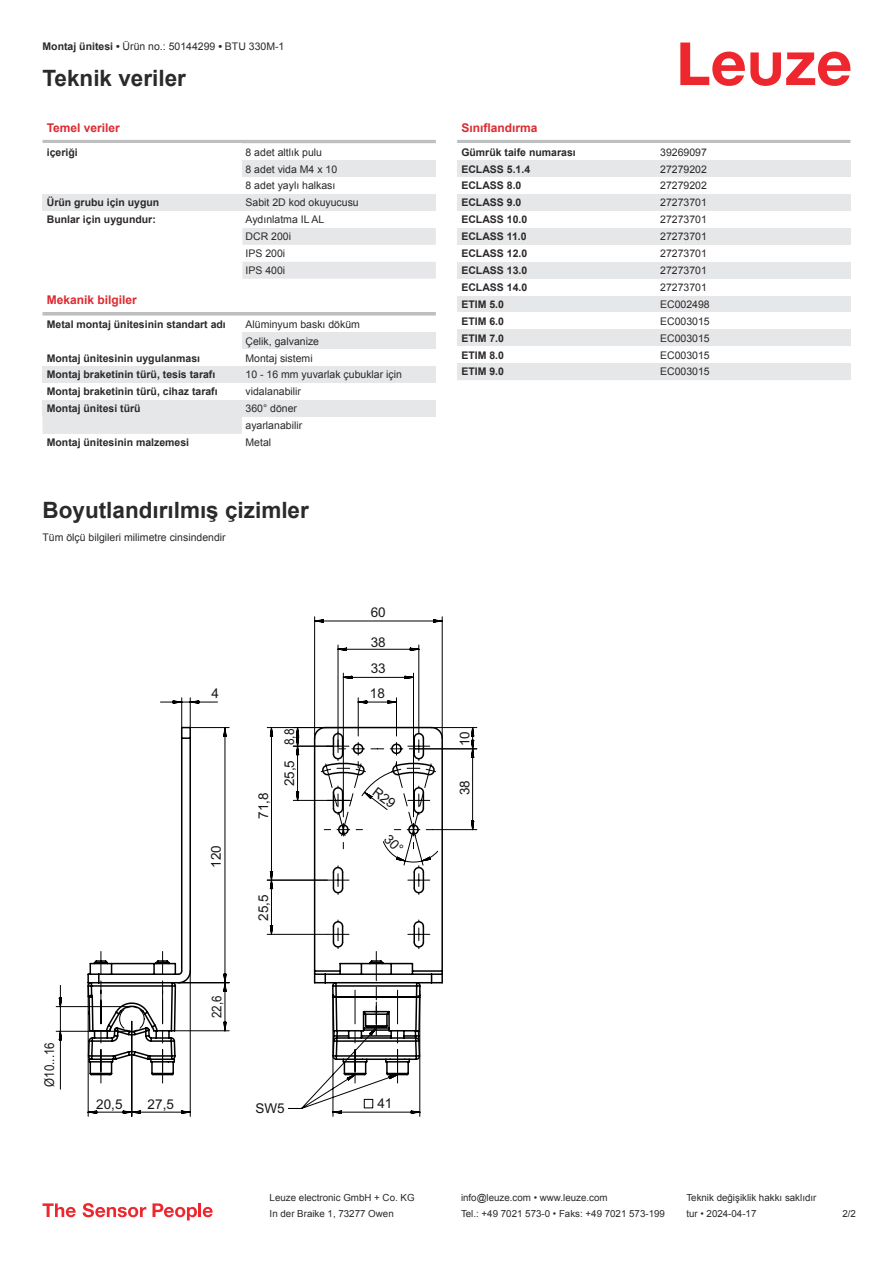
<style>
.page{position:relative;width:893px;height:1263px;background:#fff}
.page>*{position:absolute;margin:0;border:0;box-sizing:border-box;transform-origin:0 0}
.t1{font:700 22.5px "Arial";color:#2b292a}
.t2{font:13.5px "Arial";color:#161615}
.t3{font:13.5px "Arial";color:#161615;scale:.86 1}
.t4{font:13.5px "Arial";color:#161615;scale:.88 1}
.t5{font:700 12px "Arial";color:#db2a30}
.t6{font:10.5px/17px "Arial";color:#2b292a}
.t7{font:700 10.5px "Arial";color:#2b292a}
.t8{font:9.75px "Arial";color:#2b292a}
.s1{font-weight:700}
</style>
<div class="page">
<svg style="left:680px;top:43px;width:170px;height:43px"></svg>
<div style="left:43px;top:417px;width:199px;height:17px;background:#e6e7e9"></div>
<hr style="left:43px;top:140px;width:393px;height:3px;background:#bdbfc1">
<svg style="left:242px;top:143px;width:194px;height:1px"></svg>
<div style="left:242px;top:160px;width:194px;height:17px;background:#e6e7e9"></div>
<div style="left:43px;top:194px;width:199px;height:17px;background:#e6e7e9"></div>
<div style="left:242px;top:194px;width:194px;height:17px;background:#e6e7e9"></div>
<svg style="left:242px;top:228px;width:194px;height:51px"></svg>
<svg style="left:43px;top:312px;width:393px;height:4px;background:#c4c5c7"></svg>
<div style="left:242px;top:332px;width:194px;height:17px;background:#e6e7e9"></div>
<div style="left:43px;top:366px;width:199px;height:17px;background:#e6e7e9"></div>
<div style="left:242px;top:366px;width:194px;height:17px;background:#e6e7e9"></div>
<div style="left:43px;top:400px;width:199px;height:17px;background:#e6e7e9"></div>
<div style="left:242px;top:400px;width:194px;height:17px;background:#e6e7e9"></div>
<hr style="left:457px;top:140px;width:393px;height:3px;background:#bdbfc1">
<div style="left:457px;top:160px;width:200px;height:17px;background:#e6e7e9"></div>
<div style="left:657px;top:160px;width:193px;height:17px;background:#e6e7e9"></div>
<div style="left:457px;top:194px;width:200px;height:17px;background:#e6e7e9"></div>
<div style="left:657px;top:194px;width:193px;height:17px;background:#e6e7e9"></div>
<div style="left:457px;top:228px;width:200px;height:17px;background:#e6e7e9"></div>
<div style="left:657px;top:228px;width:193px;height:17px;background:#e6e7e9"></div>
<div style="left:457px;top:262px;width:200px;height:17px;background:#e6e7e9"></div>
<div style="left:657px;top:262px;width:193px;height:17px;background:#e6e7e9"></div>
<div style="left:457px;top:296px;width:200px;height:16px;background:#e6e7e9"></div>
<div style="left:657px;top:296px;width:193px;height:16px;background:#e6e7e9"></div>
<div style="left:457px;top:329px;width:200px;height:17px;background:#e6e7e9"></div>
<div style="left:657px;top:329px;width:193px;height:17px;background:#e6e7e9"></div>
<div style="left:457px;top:363px;width:200px;height:17px;background:#e6e7e9"></div>
<div style="left:657px;top:363px;width:193px;height:17px;background:#e6e7e9"></div>
<svg style="left:43px;top:1203px;width:33px;height:14px"></svg>
<svg style="left:83px;top:1203px;width:63px;height:14px"></svg>
<svg style="left:153px;top:1203px;width:44px;height:17px"></svg>
<hr style="left:198px;top:1203px;width:3px;height:14px;background:#ed272d">
<svg style="left:203px;top:1207px;width:10px;height:10px"></svg>
<svg style="left:314px;top:616px;width:129px;height:81px"></svg>
<svg style="left:87px;top:697px;width:356px;height:420px"></svg>
<svg style="left:55px;top:697px;width:304px;height:393px"></svg>
<svg style="left:100px;top:727px;width:377px;height:357px"></svg>
<svg style="left:361px;top:769px;width:78px;height:95px"></svg>
<p class="t6" style="left:43px;top:38px;width:243px"><span class="s1">Montaj ünitesi •</span> Ürün no.: 50144299 <span class="s1">•</span> BTU 330M-1</p>
<h1 class="t1" style="left:43px;top:70px;width:145px">Teknik veriler</h1>
<p class="t5" style="left:47px;top:123px;width:75px">Temel veriler</p>
<p class="t7" style="left:47px;top:145px;width:32px">içeriği</p>
<p class="t6" style="left:246px;top:143px;width:93px">8 adet altlık pulu<br>8 adet vida M4 x 10<br>8 adet yaylı halkası</p>
<p class="t7" style="left:47px;top:195px;width:114px">Ürün grubu için uygun</p>
<p class="t6" style="left:246px;top:194px;width:115px">Sabit 2D kod okuyucusu</p>
<p class="t7" style="left:47px;top:212px;width:111px">Bunlar için uygundur:</p>
<p class="t6" style="left:246px;top:211px;width:80px">Aydınlatma IL AL<br>DCR 200i<br>IPS 200i<br>IPS 400i</p>
<p class="t5" style="left:47px;top:296px;width:92px">Mekanik bilgiler</p>
<p class="t7" style="left:47px;top:317px;width:181px">Metal montaj ünitesinin standart adı</p>
<p class="t6" style="left:246px;top:315px;width:116px">Alüminyum baskı döküm<br>Çelik, galvanize</p>
<p class="t7" style="left:47px;top:350px;width:155px">Montaj ünitesinin uygulanması</p>
<p class="t6" style="left:246px;top:349px;width:69px">Montaj sistemi</p>
<p class="t7" style="left:47px;top:367px;width:170px">Montaj braketinin türü, tesis tarafı</p>
<p class="t6" style="left:246px;top:366px;width:158px">10 - 16 mm yuvarlak çubuklar için</p>
<p class="t7" style="left:47px;top:384px;width:172px">Montaj braketinin türü, cihaz tarafı</p>
<p class="t6" style="left:246px;top:383px;width:57px">vidalanabilir</p>
<p class="t7" style="left:47px;top:405px;width:95px">Montaj ünitesi türü</p>
<p class="t6" style="left:246px;top:400px;width:58px">360° döner ayarlanabilir</p>
<p class="t7" style="left:47px;top:438px;width:144px">Montaj ünitesinin malzemesi</p>
<p class="t6" style="left:246px;top:434px;width:27px">Metal</p>
<h1 class="t1" style="left:43px;top:494px;width:268px">Boyutlandırılmış çizimler</h1>
<p class="t6" style="left:43px;top:529px;width:185px">Tüm ölçü bilgileri milimetre cinsindendir</p>
<p class="t2" style="left:211px;top:688px;width:9px">4</p>
<p class="t2" style="left:371px;top:607px;width:17px">60</p>
<p class="t2" style="left:371px;top:636px;width:17px">38</p>
<p class="t2" style="left:371px;top:663px;width:17px">33</p>
<p class="t2" style="left:370px;top:688px;width:17px">18</p>
<p class="t5" style="left:461px;top:120px;width:78px">Sınıflandırma</p>
<p class="t7" style="left:461px;top:145px;width:116px">Gümrük taife numarası</p>
<p class="t6" style="left:660px;top:144px;width:48px">39269097</p>
<p class="t7" style="left:461px;top:165px;width:70px">ECLASS 5.1.4</p>
<p class="t6" style="left:660px;top:160px;width:48px">27279202</p>
<p class="t7" style="left:461px;top:182px;width:62px">ECLASS 8.0</p>
<p class="t6" style="left:660px;top:177px;width:48px">27279202</p>
<p class="t7" style="left:461px;top:199px;width:62px">ECLASS 9.0</p>
<p class="t6" style="left:660px;top:194px;width:48px">27273701</p>
<p class="t7" style="left:461px;top:216px;width:67px">ECLASS 10.0</p>
<p class="t6" style="left:660px;top:211px;width:48px">27273701</p>
<p class="t7" style="left:461px;top:233px;width:67px">ECLASS 11.0</p>
<p class="t6" style="left:660px;top:228px;width:48px">27273701</p>
<p class="t7" style="left:461px;top:249px;width:67px">ECLASS 12.0</p>
<p class="t6" style="left:660px;top:245px;width:48px">27273701</p>
<p class="t7" style="left:461px;top:266px;width:67px">ECLASS 13.0</p>
<p class="t6" style="left:660px;top:262px;width:48px">27273701</p>
<p class="t7" style="left:461px;top:283px;width:67px">ECLASS 14.0</p>
<p class="t6" style="left:660px;top:279px;width:48px">27273701</p>
<p class="t7" style="left:461px;top:300px;width:44px">ETIM 5.0</p>
<p class="t6" style="left:660px;top:296px;width:51px">EC002498</p>
<p class="t7" style="left:461px;top:317px;width:44px">ETIM 6.0</p>
<p class="t6" style="left:660px;top:312px;width:51px">EC003015</p>
<p class="t7" style="left:461px;top:334px;width:44px">ETIM 7.0</p>
<p class="t6" style="left:660px;top:329px;width:51px">EC003015</p>
<p class="t7" style="left:461px;top:351px;width:44px">ETIM 8.0</p>
<p class="t6" style="left:660px;top:346px;width:51px">EC003015</p>
<p class="t7" style="left:461px;top:368px;width:44px">ETIM 9.0</p>
<p class="t6" style="left:660px;top:363px;width:51px">EC003015</p>
<p class="t3" style="left:44px;top:1087px;width:53px;rotate:-90deg">Ø10...16</p>
<p class="t2" style="left:211px;top:868px;width:24px;rotate:-90deg">120</p>
<p class="t3" style="left:211px;top:1018px;width:28px;rotate:-90deg">22,6</p>
<p class="t2" style="left:258px;top:819px;width:28px;rotate:-90deg">71,8</p>
<p class="t4" style="left:284px;top:745px;width:20px;rotate:-90deg">8,8</p>
<p class="t2" style="left:459px;top:746px;width:17px;rotate:-90deg">10</p>
<p class="t2" style="left:284px;top:786px;width:28px;rotate:-90deg">25,5</p>
<p class="t2" style="left:459px;top:795px;width:17px;rotate:-90deg">38</p>
<p class="t2" style="left:258px;top:921px;width:28px;rotate:-90deg">25,5</p>
<p class="t2" style="left:96px;top:1099px;width:28px">20,5</p>
<p class="t2" style="left:148px;top:1099px;width:28px">27,5</p>
<p class="t2" style="left:377px;top:1098px;width:17px">41</p>
<p class="t2" style="left:256px;top:1103px;width:31px">SW5</p>
<p class="t8" style="left:270px;top:1191px;width:146px">Leuze electronic GmbH + Co. KG</p>
<p class="t8" style="left:461px;top:1191px;width:148px">info@leuze.com • www.leuze.com</p>
<p class="t8" style="left:686px;top:1191px;width:132px">Teknik değişiklik hakkı saklıdır</p>
<p class="t8" style="left:270px;top:1207px;width:126px">In der Braike 1, 73277 Owen</p>
<p class="t8" style="left:461px;top:1207px;width:205px">Tel.: +49 7021 573-0 • Faks: +49 7021 573-199</p>
<p class="t8" style="left:686px;top:1207px;width:72px">tur • 2024-04-17</p>
<p class="t8" style="left:842px;top:1208px;width:15px">2 /2</p>
</div>
